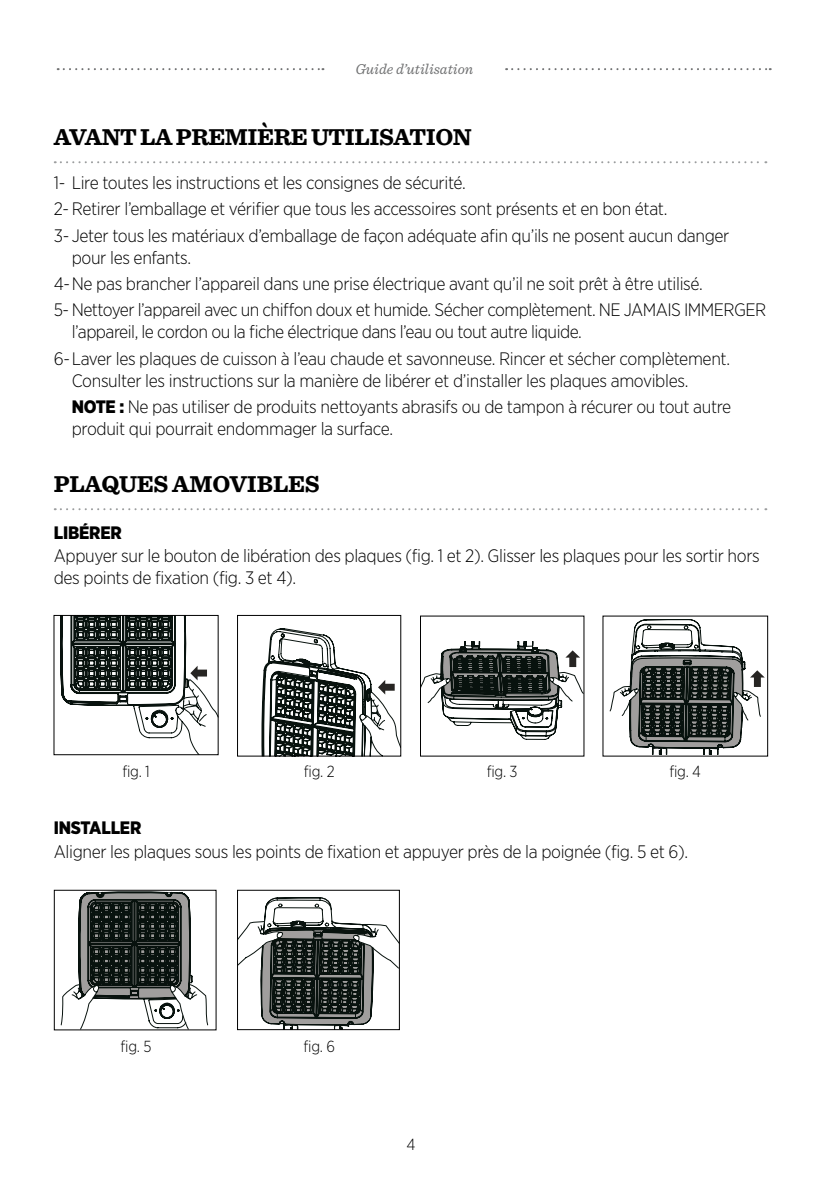
<style>
.page{position:relative;width:840px;height:1191px;background:#fff}
.page>*{position:absolute;margin:0;border:0;box-sizing:border-box;transform-origin:0 0}
.t1{font:700 24px "Sentinel";letter-spacing:-.02em;color:#000}
.t2{font:300 18px/26.4px "Gotham Narrow";letter-spacing:-.02em;color:#000}
.t3{font:900 18px "Gotham Narrow";letter-spacing:-.01em;color:#000}
.t4{font:300 16px "Gotham Narrow";letter-spacing:-.015em;color:#000}
.t5{font:italic 15px "Sentinel";color:#707172}
.s1{font-weight:900}
</style>
<div class="page">
<svg style="left:506px;top:68px;width:264px;height:2px"></svg>
<svg style="left:58px;top:68px;width:265px;height:2px"></svg>
<svg style="left:55px;top:161px;width:711px;height:2px"></svg>
<svg style="left:55px;top:508px;width:711px;height:2px"></svg>
<svg style="left:60px;top:617px;width:156px;height:136px"></svg>
<div style="left:54px;top:615px;width:164px;height:140px;border:1px solid #000"></div>
<svg style="left:261px;top:628px;width:138px;height:126px"></svg>
<div style="left:237px;top:615px;width:164px;height:141px;border:1px solid #000"></div>
<svg style="left:422px;top:641px;width:160px;height:99px"></svg>
<svg style="left:609px;top:619px;width:155px;height:135px"></svg>
<svg style="left:61px;top:892px;width:147px;height:136px"></svg>
<div style="left:54px;top:890px;width:162px;height:140px;border:1px solid #000"></div>
<svg style="left:239px;top:897px;width:158px;height:131px"></svg>
<div style="left:237px;top:890px;width:162px;height:140px;border:1px solid #000"></div>
<p class="t5" style="left:355px;top:57px;width:119px">Guide d’utilisation</p>
<h1 class="t1" style="left:54px;top:118px;width:419px">AVANT LA PREMIÈRE UTILISATION</h1>
<p class="t2" style="left:54px;top:169px;width:676px">1- Lire toutes les instructions et les consignes de sécurité.<br>2- Retirer l’emballage et vérifier que tous les accessoires sont présents et en bon état.<br>3- Jeter tous les matériaux d’emballage de façon adéquate afin qu’ils ne posent aucun danger</p>
<p class="t2" style="left:54px;top:243px;width:713px;text-indent:18px">pour les enfants.<br>4-Ne pas brancher l’appareil dans une prise électrique avant qu’il ne soit prêt à être utilisé.<br>5- Nettoyer l’appareil avec un chiffon doux et humide. Sécher complètement. NE JAMAIS IMMERGER</p>
<p class="t2" style="left:54px;top:318px;width:677px;text-indent:18px">l’appareil, le cordon ou la fiche électrique dans l’eau ou tout autre liquide.<br>6-Laver les plaques de cuisson à l’eau chaude et savonneuse. Rincer et sécher complètement.</p>
<p class="t2" style="left:72px;top:366px;width:660px">Consulter les instructions sur la manière de libérer et d’installer les plaques amovibles.<br><span class="s1">NOTE :</span> Ne pas utiliser de produits nettoyants abrasifs ou de tampon à récurer ou tout autre</p>
<p class="t2" style="left:72px;top:415px;width:322px">produit qui pourrait endommager la surface.</p>
<h1 class="t1" style="left:54px;top:465px;width:267px">PLAQUES AMOVIBLES</h1>
<p class="t3" style="left:54px;top:520px;width:69px">LIBÉRER</p>
<p class="t2" style="left:54px;top:544px;width:707px;line-height:22px">Appuyer sur le bouton de libération des plaques (fig. 1 et 2). Glisser les plaques pour les sortir hors des points de fixation (fig. 3 et 4).</p>
<p class="t4" style="left:122px;top:761px;width:29px">fig. 1</p>
<p class="t4" style="left:304px;top:761px;width:32px">fig. 2</p>
<p class="t4" style="left:486px;top:761px;width:32px">fig. 3</p>
<p class="t4" style="left:669px;top:761px;width:33px">fig. 4</p>
<p class="t3" style="left:54px;top:815px;width:89px">INSTALLER</p>
<p class="t2" style="left:54px;top:837px;width:635px">Aligner les plaques sous les points de fixation et appuyer près de la poignée (fig. 5 et 6).</p>
<p class="t4" style="left:121px;top:1036px;width:32px">fig. 5</p>
<p class="t4" style="left:303px;top:1036px;width:33px">fig. 6</p>
<p class="t4" style="left:406px;top:1134px;width:11px">4</p>
</div>
